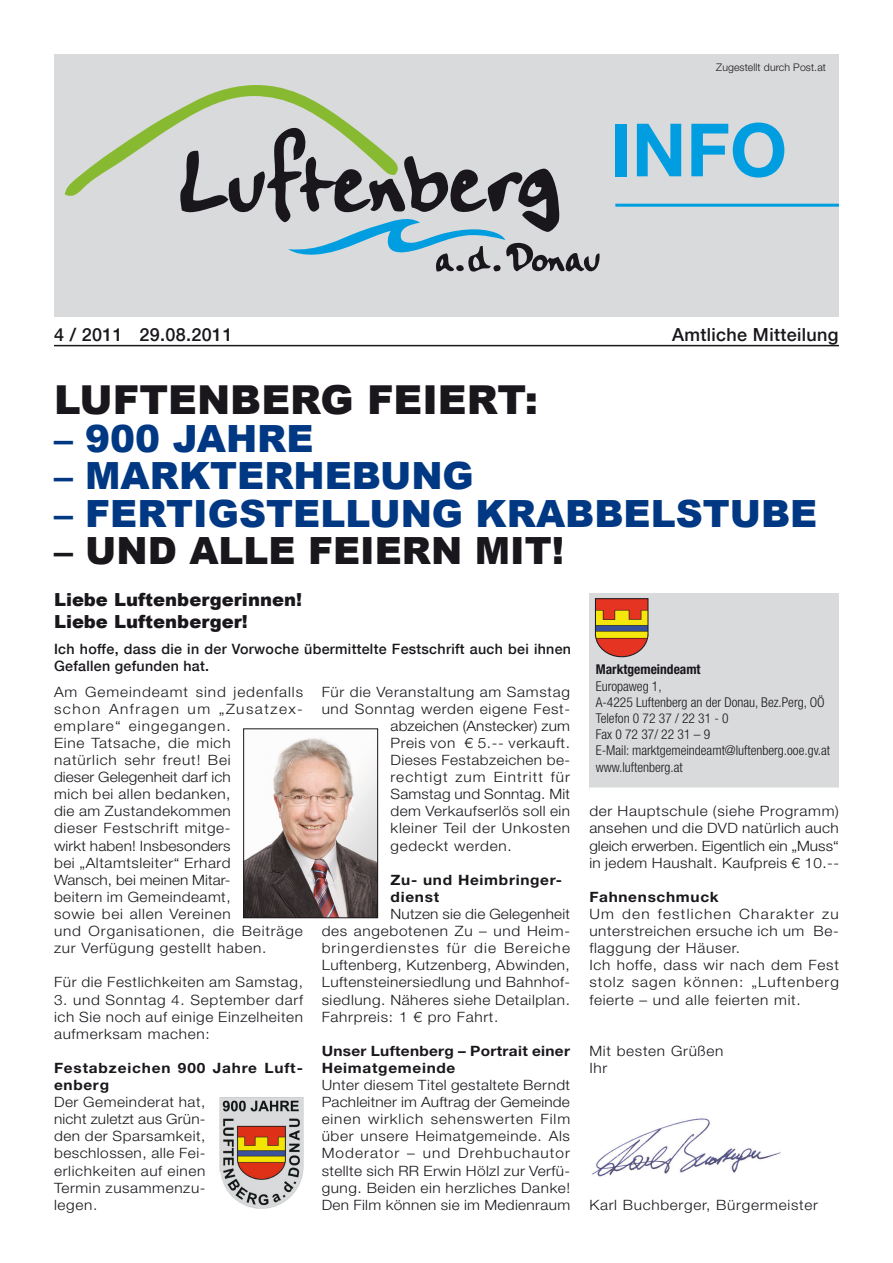
<style>
.page{position:relative;width:893px;height:1263px;background:#fff}
.page>*{position:absolute;margin:0;border:0;box-sizing:border-box;transform-origin:0 0}
.t1{font:700 73.5px "Helvetica Neue LT Std";color:#009ee0}
.t2{font:900 39.9px "Arial";color:#1a171c}
.t3{font:900 37.5px "Arial";color:#003883}
.t4{font:900 37.5px "Arial";color:#1a171c}
.t5{font:900 18px/21.6px "Arial";color:#1a171c}
.t6{font:500 18px "Helvetica Neue";letter-spacing:.02em;color:#1a171c}
.t7{font:300 14.25px/17.1px "Helvetica Neue LT Std";letter-spacing:.045em;color:#1a171c;text-align:justify;scale:1.08 1}
.t8{font:500 14.25px/17.1px "Helvetica Neue";letter-spacing:.02em;color:#1a171c}
.t9{font:700 14.25px/17.1px "Helvetica Neue LT Std";letter-spacing:.045em;color:#1a171c;scale:1.08 1}
.t10{font:700 14.25px/17.1px "Helvetica Neue LT Std";letter-spacing:.02em;color:#1a171c;scale:1.08 1}
.t11{font:300 14.25px "Helvetica Neue LT Std";letter-spacing:.005em;color:#1a171c;scale:1.08 1}
.t12{font:300 14.25px "Helvetica Neue LT Std";letter-spacing:.025em;color:#1a171c;scale:1.08 1}
.t13{font:300 14.25px "Helvetica Neue LT Std";letter-spacing:.07em;color:#1a171c;scale:1.08 1}
.t14{font:300 14.25px "Helvetica Neue LT Std";letter-spacing:.01em;color:#1a171c;scale:1.08 1}
.t15{font:300 condensed 13.5px/16.2px "Helvetica Neue LT Std";color:#1a171c}
.t16{font:700 condensed 13.5px "Helvetica Neue LT Std";color:#1a171c}
.t17{font:300 10.5px "Helvetica Neue LT Std";letter-spacing:.01em;color:#1a171c}
</style>
<div class="page">
<img style="left:592px;top:1118px;width:189px;height:59px">
<div style="left:54px;top:54px;width:785px;height:262px;background:#d9dadb"></div>
<svg style="left:65px;top:85px;width:535px;height:187px"></svg>
<hr style="left:54px;top:345px;width:785px;height:1px;background:#1a171c">
<hr style="left:615px;top:204px;width:224px;height:3px;background:#009ee0">
<div style="left:589px;top:593px;width:250px;height:197px;background:#d9dadb"></div>
<div style="left:589px;top:787px;width:250px;height:5px;background:#fff"></div>
<svg style="left:595px;top:598px;width:53px;height:59px;background:#c37035"></svg>
<img style="left:245px;top:738px;width:131px;height:178px">
<div style="left:243px;top:729px;width:135px;height:189px;border:1px solid #1a171c"></div>
<img style="left:219px;top:1098px;width:85px;height:111px">
<p class="t17" style="left:716px;top:61px;width:111px">Zugestellt durch Post.at</p>
<h1 class="t1" style="left:610px;top:105px;width:179px">INFO</h1>
<p class="t6" style="left:54px;top:324px;width:180px">4 / 2011 29.08.2011</p>
<p class="t6" style="left:672px;top:324px;width:168px">Amtliche Mitteilung</p>
<h2 class="t2" style="left:54px;top:371px;width:486px">LUFTENBERG FEIERT:</h2>
<h3 class="t3" style="left:54px;top:411px;width:261px">– 900 JAHRE</h3>
<h3 class="t3" style="left:54px;top:448px;width:421px">– MARKTERHEBUNG</h3>
<h3 class="t3" style="left:54px;top:486px;width:765px">– FERTIGSTELLUNG KRABBELSTUBE</h3>
<h3 class="t4" style="left:54px;top:523px;width:512px">– UND ALLE FEIERN MIT!</h3>
<p class="t5" style="left:54px;top:588px;width:250px">LIEBE LUFTENBERGERINNEN!<br>LIEBE LUFTENBERGER!</p>
<p class="t8" style="left:54px;top:640px;width:519px">Ich hoffe, dass die in der Vorwoche übermittelte Festschrift auch bei ihnen<br>Gefallen gefunden hat.</p>
<p class="t7" style="left:54px;top:683px;width:232px;text-align:left">Am Gemeindeamt sind jedenfalls schon Anfragen um „Zusatzex&shy;emplare“ eingegangen.<br>Eine Tatsache, die mich<br>natürlich sehr freut! Bei<br>dieser Gelegenheit darf ich<br>mich bei allen bedanken,<br>die am Zustandekommen<br>dieser Festschrift mitge-<br>wirkt haben! Insbesonders<br>bei „Altamtsleiter“ Erhard<br>Wansch, bei meinen Mitar-<br>beitern im Gemeindeamt,<br>sowie bei allen Vereinen<br>und Organisationen, die Beiträge zur Verfügung gestellt haben.</p>
<p class="t7" style="left:54px;top:973px;width:232px">Für die Festlichkeiten am Samstag,</p>
<p class="t7" style="left:54px;top:990px;width:232px">3. und Sonntag 4. September darf ich Sie noch auf einige Einzelheiten aufmerksam machen:</p>
<p class="t9" style="left:54px;top:1059px;width:232px">Festabzeichen 900 Jahre Luft&shy;enberg</p>
<p class="t7" style="left:54px;top:1093px;width:142px">Der Gemeinderat hat, nicht zuletzt aus Grün&shy;den der Sparsamkeit, beschlossen, alle Fei&shy;erlichkeiten auf einen Termin zusammenzu&shy;legen.</p>
<p class="t7" style="left:322px;top:683px;width:231px">Für die Veranstaltung am Samstag</p>
<p class="t7" style="left:322px;top:700px;width:231px">und Sonntag werden eigene Fest-</p>
<p class="t11" style="left:391px;top:717px;width:168px">abzeichen (Anstecker) zum</p>
<p class="t7" style="left:391px;top:734px;width:168px">Preis von € 5.-- verkauft.</p>
<p class="t7" style="left:391px;top:751px;width:168px">Dieses Festabzeichen be-</p>
<p class="t13" style="left:391px;top:768px;width:168px">rechtigt zum Eintritt für</p>
<p class="t14" style="left:391px;top:785px;width:168px">Samstag und Sonntag. Mit</p>
<p class="t12" style="left:391px;top:802px;width:168px">dem Verkaufserlös soll ein</p>
<p class="t7" style="left:391px;top:819px;width:168px">kleiner Teil der Unkosten</p>
<p class="t7" style="left:391px;top:837px;width:114px">gedeckt werden.</p>
<p class="t9" style="left:391px;top:871px;width:159px">Zu- und Heimbringer&shy;dienst</p>
<p class="t7" style="left:322px;top:905px;width:232px;text-indent:69px">Nutzen sie die Gelegenheit des angebotenen Zu – und Heim&shy;bringerdienstes für die Bereiche Luftenberg, Kutzenberg, Abwinden, Luftensteinersiedlung und Bahnhof&shy;siedlung. Näheres siehe Detailplan.<br>Fahrpreis: 1 € pro Fahrt.</p>
<p class="t10" style="left:322px;top:1042px;width:231px">Unser Luftenberg – Portrait einer<br>Heimatgemeinde</p>
<p class="t7" style="left:322px;top:1076px;width:232px">Unter diesem Titel gestaltete Berndt Pachleitner im Auftrag der Gemeinde einen wirklich sehenswerten Film über unsere Heimatgemeinde. Als Moderator – und Drehbuchautor stellte sich RR Erwin Hölzl zur Verfü&shy;gung. Beiden ein herzliches Danke!<br>Den Film können sie im Medienraum</p>
<p class="t16" style="left:596px;top:661px;width:106px">Marktgemeindeamt</p>
<p class="t15" style="left:596px;top:678px;width:236px">Europaweg 1,<br>A-4225 Luftenberg an der Donau, Bez.Perg, OÖ<br>Telefon 0 72 37 / 22 31 - 0<br>Fax 0 72 37/ 22 31 – 9<br>E-Mail: marktgemeindeamt@luftenberg.ooe.gv.at www.luftenberg.at</p>
<p class="t7" style="left:589px;top:802px;width:233px">der Hauptschule (siehe Programm) ansehen und die DVD natürlich auch gleich erwerben. Eigentlich ein „Muss“ in jedem Haushalt. Kaufpreis € 10.--</p>
<p class="t9" style="left:589px;top:888px;width:121px">Fahnenschmuck</p>
<p class="t7" style="left:589px;top:905px;width:233px;text-align:left">Um den festlichen Charakter zu unterstreichen ersuche ich um Be&shy;flaggung der Häuser.<br>Ich hoffe, dass wir nach dem Fest stolz sagen können: „Luftenberg feierte – und alle feierten mit.</p>
<p class="t7" style="left:589px;top:1042px;width:126px">Mit besten Grüßen<br>Ihr</p>
<p class="t7" style="left:589px;top:1196px;width:213px">Karl Buchberger, Bürgermeister</p>
</div>
